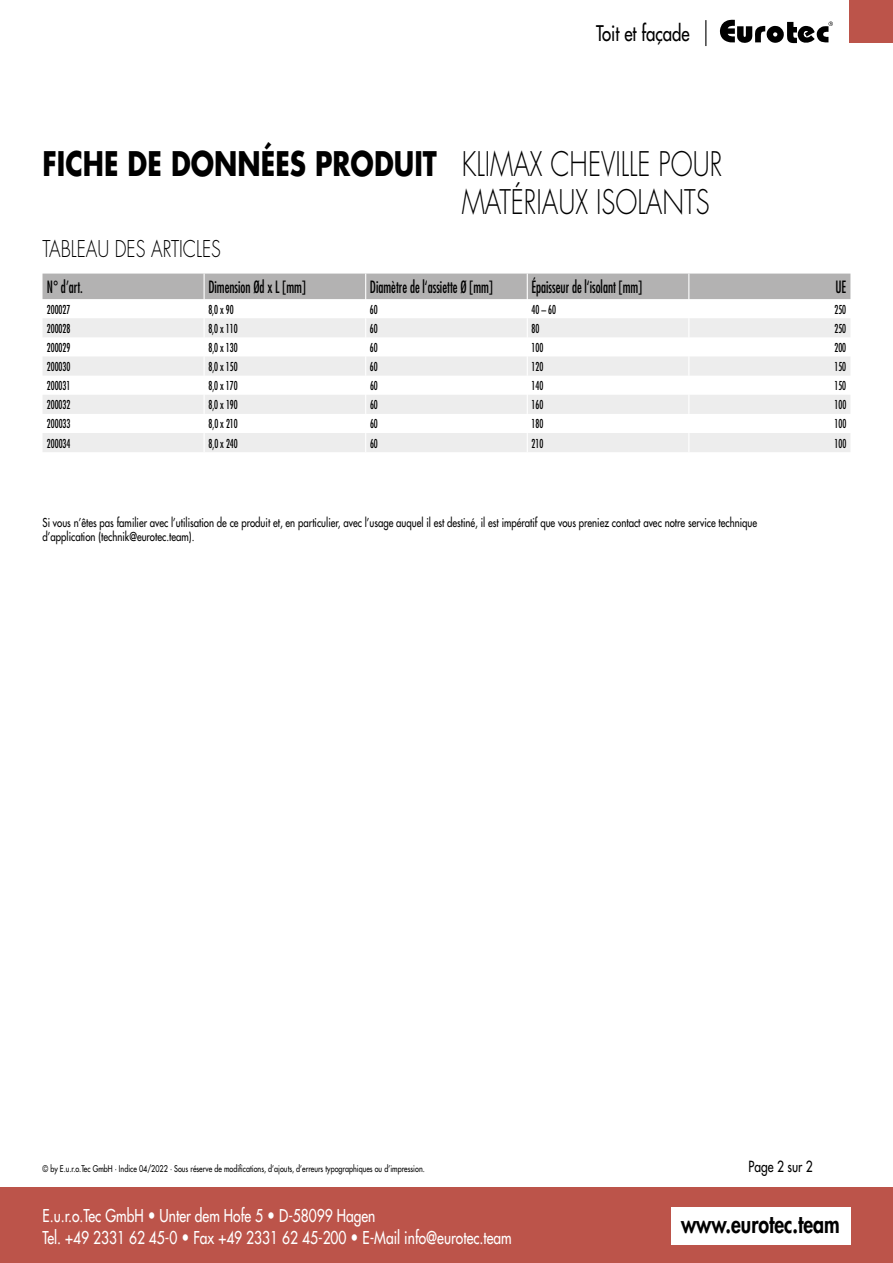
<style>
.page{position:relative;width:893px;height:1263px;background:#fff}
.page>*{position:absolute;margin:0;border:0;box-sizing:border-box;transform-origin:0 0}
.t1{font:300 33px/37.5px "Futura Std";color:#000;scale:.78 1}
.t2{font:800 24.3px "Futura Std";color:#000;scale:.8 1}
.t3{font:300 22.5px "Futura Std";color:#000;scale:.8 1}
.t4{font:500 21px "Futura Std";color:#000;scale:.8 1}
.t5{font:500 17.25px/22.5px "Futura Std";color:#fff;scale:.8 1}
.t6{font:condensed 16.5px "Futura Std";color:#000;scale:.8 1}
.t7{font:500 15px "Futura Std";color:#000;scale:.8 1}
.t8{font:500 12px/14.4px "Futura Std";color:#000;scale:.8 1}
.t9{font:condensed 12px "Futura Std";color:#000;scale:.8 1}
.t10{font:500 9px "Futura Std";color:#000;scale:.8 1}
.s1{font-weight:700}
.s2{font-weight:800}
</style>
<div class="page">
<div style="left:0;top:1187px;width:893px;height:76px;background:#bc544a"></div>
<div style="left:671px;top:1208px;width:179px;height:37px;background:#fff"></div>
<div style="left:849px;top:0;width:44px;height:43px;background:#bc544a"></div>
<svg style="left:720px;top:20px;width:113px;height:24px"></svg>
<svg style="left:705px;top:20px;width:1px;height:26px"></svg>
<svg style="left:43px;top:274px;width:807px;height:178px"></svg>
<h3 class="t4" style="left:596px;top:20px;width:118px">Toit et façade</h3>
<h1 class="t1" style="left:462px;top:146px;width:335px;text-indent:-419px"><span class="s1">FICHE DE DONNÉES PRODUIT</span> KLIMAX CHEVILLE POUR<br>MATÉRIAUX ISOLANTS</h1>
<h3 class="t3" style="left:43px;top:235px;width:225px">TABLEAU DES ARTICLES</h3>
<h3 class="t6" style="left:47px;top:277px;width:47px">N° d’art.</h3>
<h3 class="t6" style="left:208px;top:277px;width:123px">Dimension Ød x L [mm]</h3>
<h3 class="t6" style="left:370px;top:277px;width:155px">Diamètre de l‘assiette Ø [mm]</h3>
<h3 class="t6" style="left:532px;top:277px;width:140px">Épaisseur de l‘isolant [mm]</h3>
<h3 class="t6" style="left:835px;top:277px;width:15px">UE</h3>
<p class="t9" style="left:47px;top:302px;width:31px">200027</p>
<p class="t9" style="left:208px;top:302px;width:33px">8,0 x 90</p>
<p class="t9" style="left:370px;top:302px;width:11px">60</p>
<p class="t9" style="left:532px;top:302px;width:32px">40 – 60</p>
<p class="t9" style="left:834px;top:302px;width:16px">250</p>
<p class="t9" style="left:47px;top:321px;width:31px">200028</p>
<p class="t9" style="left:208px;top:321px;width:38px">8,0 x 110</p>
<p class="t9" style="left:370px;top:321px;width:11px">60</p>
<p class="t9" style="left:532px;top:321px;width:11px">80</p>
<p class="t9" style="left:834px;top:321px;width:16px">250</p>
<p class="t9" style="left:47px;top:340px;width:31px">200029</p>
<p class="t9" style="left:208px;top:340px;width:38px">8,0 x 130</p>
<p class="t9" style="left:370px;top:340px;width:11px">60</p>
<p class="t9" style="left:532px;top:340px;width:16px">100</p>
<p class="t9" style="left:834px;top:340px;width:16px">200</p>
<p class="t9" style="left:47px;top:359px;width:31px">200030</p>
<p class="t9" style="left:208px;top:359px;width:38px">8,0 x 150</p>
<p class="t9" style="left:370px;top:359px;width:11px">60</p>
<p class="t9" style="left:532px;top:359px;width:16px">120</p>
<p class="t9" style="left:834px;top:359px;width:16px">150</p>
<p class="t9" style="left:47px;top:378px;width:31px">200031</p>
<p class="t9" style="left:208px;top:378px;width:38px">8,0 x 170</p>
<p class="t9" style="left:370px;top:378px;width:11px">60</p>
<p class="t9" style="left:532px;top:378px;width:16px">140</p>
<p class="t9" style="left:834px;top:378px;width:16px">150</p>
<p class="t9" style="left:47px;top:398px;width:31px">200032</p>
<p class="t9" style="left:208px;top:398px;width:38px">8,0 x 190</p>
<p class="t9" style="left:370px;top:398px;width:11px">60</p>
<p class="t9" style="left:532px;top:398px;width:16px">160</p>
<p class="t9" style="left:834px;top:398px;width:16px">100</p>
<p class="t9" style="left:47px;top:417px;width:31px">200033</p>
<p class="t9" style="left:208px;top:417px;width:38px">8,0 x 210</p>
<p class="t9" style="left:370px;top:417px;width:11px">60</p>
<p class="t9" style="left:532px;top:417px;width:16px">180</p>
<p class="t9" style="left:834px;top:417px;width:16px">100</p>
<p class="t9" style="left:47px;top:436px;width:31px">200034</p>
<p class="t9" style="left:208px;top:436px;width:38px">8,0 x 240</p>
<p class="t9" style="left:370px;top:436px;width:11px">60</p>
<p class="t9" style="left:532px;top:436px;width:16px">210</p>
<p class="t9" style="left:834px;top:436px;width:16px">100</p>
<p class="t8" style="left:43px;top:515px;width:895px">Si vous n’êtes pas familier avec l’utilisation de ce produit et, en particulier, avec l’usage auquel il est destiné, il est impératif que vous preniez contact avec notre service technique d’application (technik@eurotec.team).</p>
<p class="t10" style="left:43px;top:1163px;width:479px">© by E.u.r.o.Tec GmbH · Indice 04/2022 · Sous réserve de modifications, d’ajouts, d’erreurs typographiques ou d’impression.</p>
<p class="t7" style="left:748px;top:1157px;width:82px">Page 2 sur 2</p>
<h3 class="t5" style="left:43px;top:1204px;width:588px">E.u.r.o.Tec GmbH <span class="s2">•</span> Unter dem Hofe 5 <span class="s2">•</span> D-58099 Hagen<br>Tel. +49 2331 62 45-0 <span class="s2">•</span> Fax +49 2331 62 45-200 <span class="s2">•</span> E-Mail info@eurotec.team</h3>
<h2 class="t2" style="left:681px;top:1208px;width:200px">www.eurotec.team</h2>
</div>
